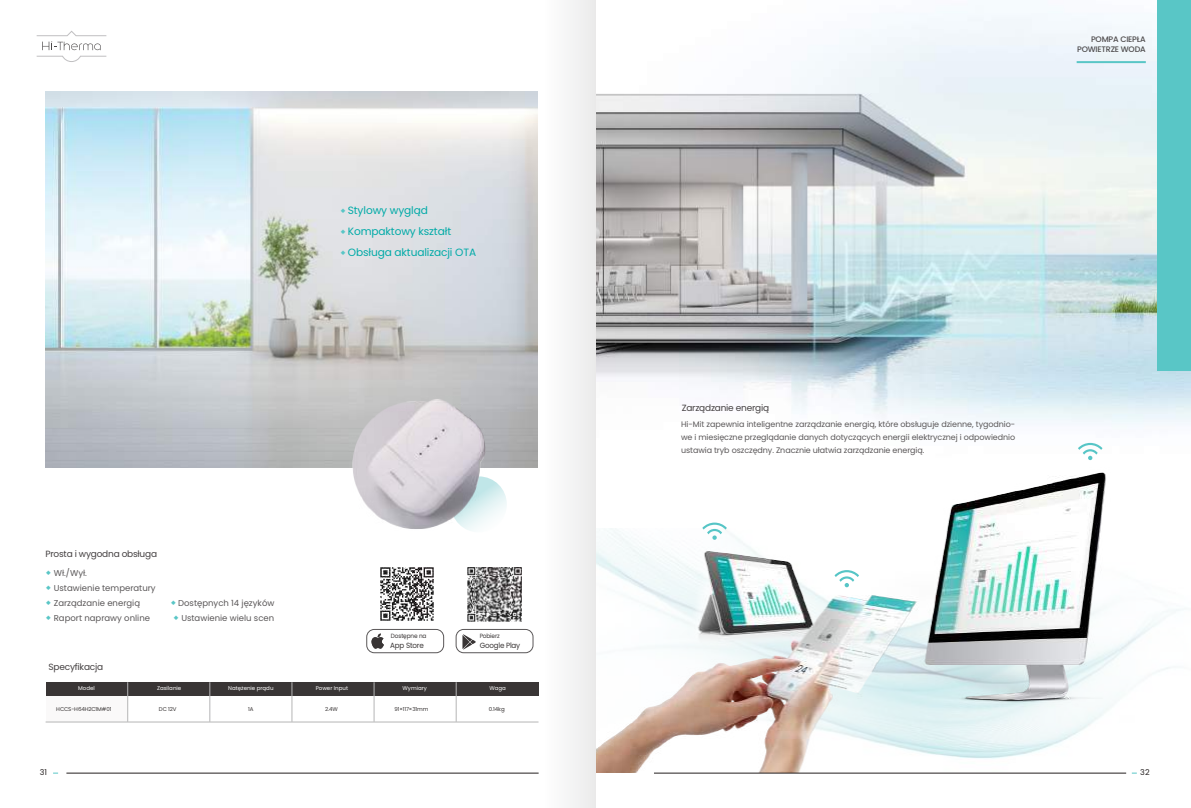
<style>
.page{position:relative;width:1191px;height:808px;background:#fff}
.page>*{position:absolute;margin:0;border:0;box-sizing:border-box;transform-origin:0 0}
.t1{font:10.6px "Poppins";letter-spacing:-.01em;color:#00aaa7}
.t2{font:9px "Poppins";letter-spacing:-.025em;color:#444041}
.t3{font:8.5px "Poppins";color:#5a5758}
.t4{font:8px/13px "Poppins";letter-spacing:-.01em;color:#5a5758;text-align:justify}
.t5{font:500 8px/9.6px "Poppins";letter-spacing:-.025em;color:#4e4b4c;text-align:right}
.t6{font:8px "Poppins";color:#241f1f}
.t7{font:7.5px "Poppins";letter-spacing:-.025em;color:#393535;scale:.95 1}
.t8{font:6.1px "Poppins";letter-spacing:-.025em;color:#393535;scale:.95 1}
.t9{font:5.5px "Poppins";color:#fff}
.t10{font:5.5px "Poppins";letter-spacing:-.02em;color:#393535}
.s1{font-family:"FZLTHJW GB1 0";font-size:6px;color:#59c6c6}
</style>
<div class="page">
<img style="left:596px;top:11px;width:595px;height:414px">
<hr style="left:1076px;top:61px;width:69px;height:2px;background:#59c6c6">
<img style="left:596px;top:442px;width:552px;height:330px">
<img style="left:45px;top:91px;width:492px;height:376px">
<svg style="left:36px;top:56px;width:71px;height:6px"></svg>
<svg style="left:36px;top:31px;width:71px;height:19px"></svg>
<hr style="left:66px;top:773px;width:472px;height:1px;background:#241f1f">
<hr style="left:654px;top:773px;width:472px;height:1px;background:#241f1f">
<svg style="left:451px;top:476px;width:56px;height:56px"></svg>
<div style="left:46px;top:695px;width:81px;height:27px;background:#faf9f9"></div>
<div style="left:46px;top:682px;width:492px;height:14px;background:#393535"></div>
<hr style="left:46px;top:722px;width:492px;height:1px;background:#b5b5b6">
<hr style="left:127px;top:682px;width:1px;height:40px;background:#b5b5b6">
<hr style="left:210px;top:682px;width:1px;height:40px;background:#b5b5b6">
<hr style="left:292px;top:682px;width:1px;height:40px;background:#b5b5b6">
<hr style="left:374px;top:682px;width:1px;height:40px;background:#b5b5b6">
<hr style="left:456px;top:682px;width:1px;height:40px;background:#b5b5b6">
<svg style="left:1078px;top:443px;width:24px;height:17px"></svg>
<svg style="left:834px;top:570px;width:25px;height:17px"></svg>
<svg style="left:702px;top:523px;width:25px;height:17px"></svg>
<div style="left:1157px;top:0;width:34px;height:370px;background:#59c6c6"></div>
<div style="left:366px;top:629px;width:78px;height:24px;border:1px solid #5a5758;border-radius:8px"></div>
<svg style="left:371px;top:633px;width:13px;height:16px"></svg>
<div style="left:456px;top:629px;width:77px;height:24px;border:1px solid #5a5758;border-radius:8px"></div>
<svg style="left:462px;top:634px;width:14px;height:15px"></svg>
<img style="left:380px;top:567px;width:54px;height:54px">
<img style="left:467px;top:567px;width:54px;height:55px">
<img style="left:351px;top:396px;width:137px;height:134px">
<div style="left:544px;top:0;width:52px;height:808px;background:#f6f6f6"></div>
<h1 class="t1" style="left:340px;top:205px;width:89px"><span class="s1">◆</span> Stylowy wygląd</h1>
<h1 class="t1" style="left:340px;top:226px;width:112px"><span class="s1">◆</span> Kompaktowy kształt</h1>
<h1 class="t1" style="left:340px;top:247px;width:137px"><span class="s1">◆</span> Obsługa aktualizacji OTA</h1>
<p class="t2" style="left:45px;top:548px;width:113px">Prosta i wygodna obsługa</p>
<p class="t3" style="left:45px;top:568px;width:43px"><span class="s1">◆</span> Wł./Wył.</p>
<p class="t3" style="left:45px;top:583px;width:112px"><span class="s1">◆</span> Ustawienie temperatury</p>
<p class="t3" style="left:45px;top:598px;width:96px"><span class="s1">◆</span> Zarządzanie energią</p>
<p class="t3" style="left:45px;top:613px;width:106px"><span class="s1">◆</span> Raport naprawy online</p>
<p class="t3" style="left:173px;top:613px;width:103px"><span class="s1">◆</span> Ustawienie wielu scen</p>
<p class="t3" style="left:170px;top:598px;width:105px"><span class="s1">◆</span> Dostępnych 14 języków</p>
<p class="t2" style="left:49px;top:661px;width:56px">Specyfikacja</p>
<p class="t8" style="left:391px;top:633px;width:39px">Dostępne na</p>
<p class="t7" style="left:390px;top:641px;width:37px">App Store</p>
<p class="t8" style="left:480px;top:632px;width:23px">Pobierz</p>
<p class="t7" style="left:480px;top:641px;width:44px">Google Play</p>
<p class="t9" style="left:157px;top:685px;width:26px">Zasilanie</p>
<p class="t9" style="left:228px;top:685px;width:47px">Natężenie prądu</p>
<p class="t10" style="left:248px;top:706px;width:7px">1A</p>
<p class="t9" style="left:316px;top:685px;width:34px">Power Input</p>
<p class="t9" style="left:402px;top:685px;width:26px">Wymiary</p>
<p class="t9" style="left:489px;top:685px;width:18px">Waga</p>
<p class="t10" style="left:325px;top:706px;width:14px">2.4W</p>
<p class="t9" style="left:78px;top:685px;width:18px">Model</p>
<p class="t10" style="left:56px;top:706px;width:57px">HCCS-H64H2C1M#01</p>
<p class="t10" style="left:159px;top:706px;width:19px">DC 12V</p>
<p class="t10" style="left:394px;top:706px;width:36px">91×117×31mm</p>
<p class="t10" style="left:489px;top:706px;width:17px">0.14kg</p>
<p class="t5" style="left:1077px;top:34px;width:70px">POMPA CIEPŁA<br>POWIETRZE WODA</p>
<p class="t2" style="left:682px;top:403px;width:89px">Zarządzanie energią</p>
<p class="t4" style="left:681px;top:418px;width:335px">Hi-Mit zapewnia inteligentne zarządzanie energią, które obsługuje dzienne, tygodnio&shy;we i miesięczne przeglądanie danych dotyczących energii elektrycznej i odpowiednio ustawia tryb oszczędny. Znacznie ułatwia zarządzanie energią.</p>
<p class="t6" style="left:40px;top:768px;width:9px">31</p>
<p class="t6" style="left:1140px;top:768px;width:11px">32</p>
</div>
